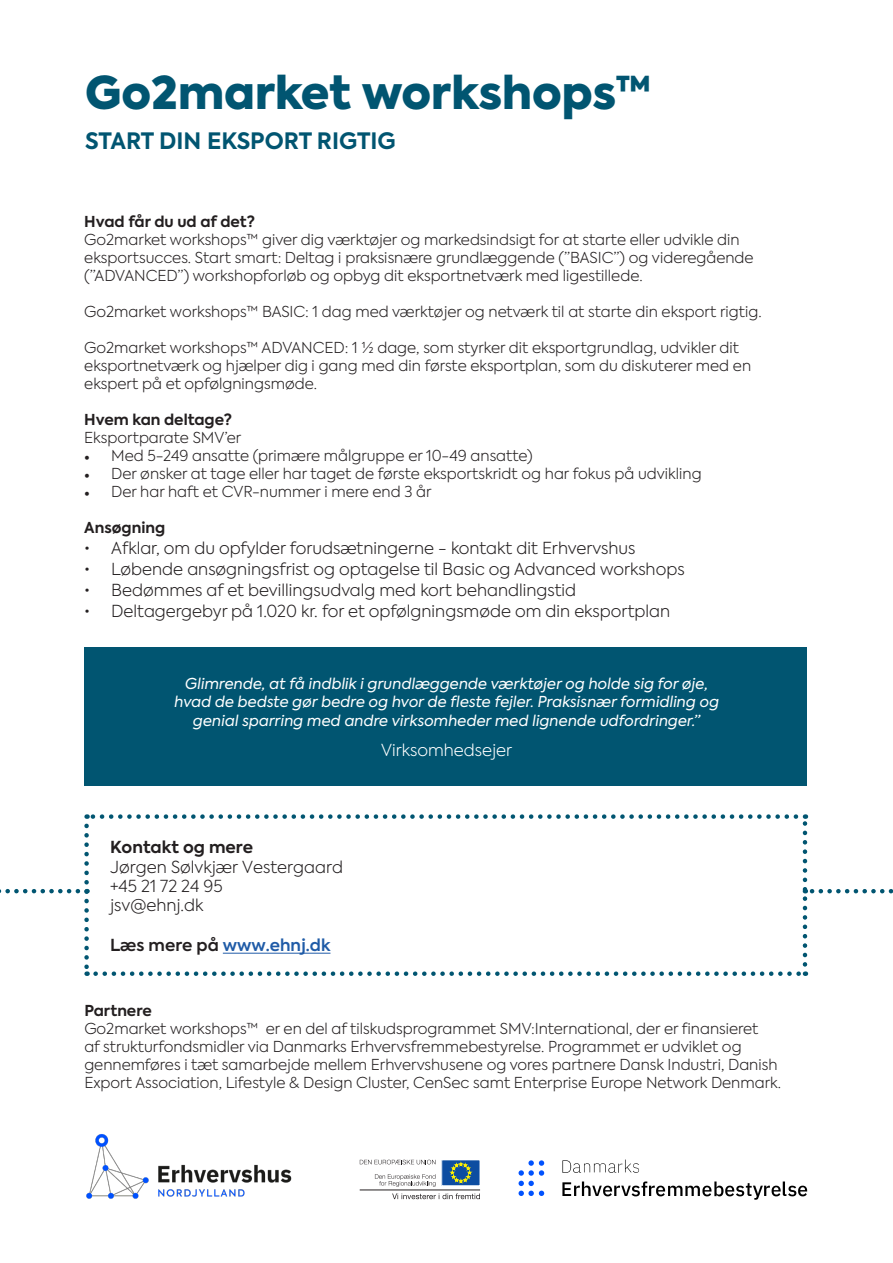
<style>
.page{position:relative;width:893px;height:1263px;background:#fff}
.page>*{position:absolute;margin:0;border:0;box-sizing:border-box;transform-origin:0 0}
.t1{font:900 45px "Axiforma";color:#015571}
.t2{font:700 22.5px "Axiforma";color:#015571}
.t3{font:300 16.5px/19.5px "Axiforma";color:#231f20}
.t4{font:600 16.5px "Axiforma";color:#1f5ba7}
.t5{font:300 16.5px "Axiforma";color:#fff}
.t6{font:300 15px/18px "Axiforma";color:#231f20}
.t7{font:italic 15px/18px "Axiforma";color:#fff;text-align:center}
.t8{font:700 15px "Axiforma";color:#231f20}
.s1{font-family:"Minion Pro";font-weight:400}
.s2{font-weight:700}
.s3{color:#231f20}
</style>
<div class="page">
<div style="left:84px;top:647px;width:723px;height:139px;background:#015571"></div>
<img style="left:86px;top:1134px;width:206px;height:65px">
<div style="left:442px;top:1160px;width:38px;height:26px;background:#0d4da1"></div>
<div style="left:441px;top:1159px;width:39px;height:27px;border:1px solid #fff"></div>
<svg style="left:392px;top:1193px;width:88px;height:6px"></svg>
<hr style="left:360px;top:1190px;width:120px;height:1px;background:#231f20">
<svg style="left:360px;top:1160px;width:75px;height:4px"></svg>
<svg style="left:375px;top:1174px;width:61px;height:13px"></svg>
<svg style="left:450px;top:1163px;width:22px;height:20px"></svg>
<svg style="left:562px;top:1181px;width:245px;height:19px"></svg>
<svg style="left:562px;top:1159px;width:77px;height:14px"></svg>
<svg style="left:519px;top:1160px;width:25px;height:36px"></svg>
<svg style="left:96px;top:971px;width:710px;height:5px"></svg>
<svg style="left:87px;top:814px;width:709px;height:5px"></svg>
<svg style="left:84px;top:826px;width:5px;height:150px"></svg>
<svg style="left:0;top:889px;width:78px;height:4px"></svg>
<svg style="left:803px;top:814px;width:90px;height:150px"></svg>
<hr style="left:223px;top:953px;width:107px;height:1px;background:#1f5ba7">
<p class="t1" style="left:85px;top:60px;width:568px">Go2market workshops™</p>
<p class="t2" style="left:85px;top:125px;width:312px">START DIN EKSPORT RIGTIG</p>
<p class="t8" style="left:84px;top:211px;width:172px">Hvad får du ud af det?</p>
<p class="t6" style="left:84px;top:230px;width:671px">Go2market workshops™ giver dig værktøjer og markedsindsigt for at starte eller udvikle din eksportsucces. Start smart: Deltag i praksisnære grundlæggende (”BASIC”) og videregående (”ADVANCED”) workshopforløb og opbyg dit eksportnetværk med ligestillede.</p>
<p class="t6" style="left:84px;top:302px;width:679px">Go2market workshops™ BASIC: 1 dag med værktøjer og netværk til at starte din eksport rigtig.</p>
<p class="t6" style="left:84px;top:338px;width:668px">Go2market workshops™ ADVANCED: 1 ½ dage, som styrker dit eksportgrundlag, udvikler dit eksportnetværk og hjælper dig i gang med din første eksportplan, som du diskuterer med en ekspert på et opfølgningsmøde.</p>
<p class="t8" style="left:84px;top:409px;width:149px">Hvem kan deltage?</p>
<p class="t6" style="left:84px;top:428px;width:159px">Eksportparate SMV’er</p>
<p class="t6" style="left:84px;top:446px;width:450px"><span class="s1">•</span> Med 5-249 ansatte (primære målgruppe er 10-49 ansatte)</p>
<p class="t6" style="left:84px;top:464px;width:619px"><span class="s1">•</span> Der ønsker at tage eller har taget de første eksportskridt og har fokus på udvikling</p>
<p class="t6" style="left:84px;top:482px;width:349px"><span class="s1">•</span> Der har haft et CVR-nummer i mere end 3 år</p>
<p class="t8" style="left:84px;top:517px;width:82px">Ansøgning</p>
<p class="t3" style="left:84px;top:538px;width:553px">• Afklar, om du opfylder forudsætningerne - kontakt dit Erhvervshus</p>
<p class="t3" style="left:84px;top:559px;width:602px">• Løbende ansøgningsfrist og optagelse til Basic og Advanced workshops</p>
<p class="t3" style="left:84px;top:580px;width:493px">• Bedømmes af et bevillingsudvalg med kort behandlingstid</p>
<p class="t3" style="left:84px;top:601px;width:587px">• Deltagergebyr på 1.020 kr. for et opfølgningsmøde om din eksportplan</p>
<p class="t7" style="left:174px;top:674px;width:546px">Glimrende, at få indblik i grundlæggende værktøjer og holde sig for øje, hvad de bedste gør bedre og hvor de fleste fejler. Praksisnær formidling og</p>
<p class="t7" style="left:193px;top:712px;width:509px">genial sparring med andre virksomheder med lignende udfordringer.”</p>
<p class="t5" style="left:381px;top:739px;width:132px">Virksomhedsejer</p>
<p class="t3" style="left:110px;top:837px;width:234px"><span class="s2">Kontakt og mere<br></span>Jørgen Sølvkjær Vestergaard +45 21 72 24 95<br>jsv@ehnj.dk</p>
<p class="t4" style="left:110px;top:934px;width:222px"><span class="s3">Læs mere på</span> www.ehnj.dk</p>
<p class="t8" style="left:84px;top:1000px;width:69px">Partnere</p>
<p class="t6" style="left:84px;top:1020px;width:698px">Go2market workshops™ er en del af tilskudsprogrammet SMV:International, der er finansieret<br>af strukturfondsmidler via Danmarks Erhvervsfremmebestyrelse. Programmet er udviklet og gennemføres i tæt samarbejde mellem Erhvervshusene og vores partnere Dansk Industri, Danish Export Association, Lifestyle &amp; Design Cluster, CenSec samt Enterprise Europe Network Denmark.</p>
</div>
